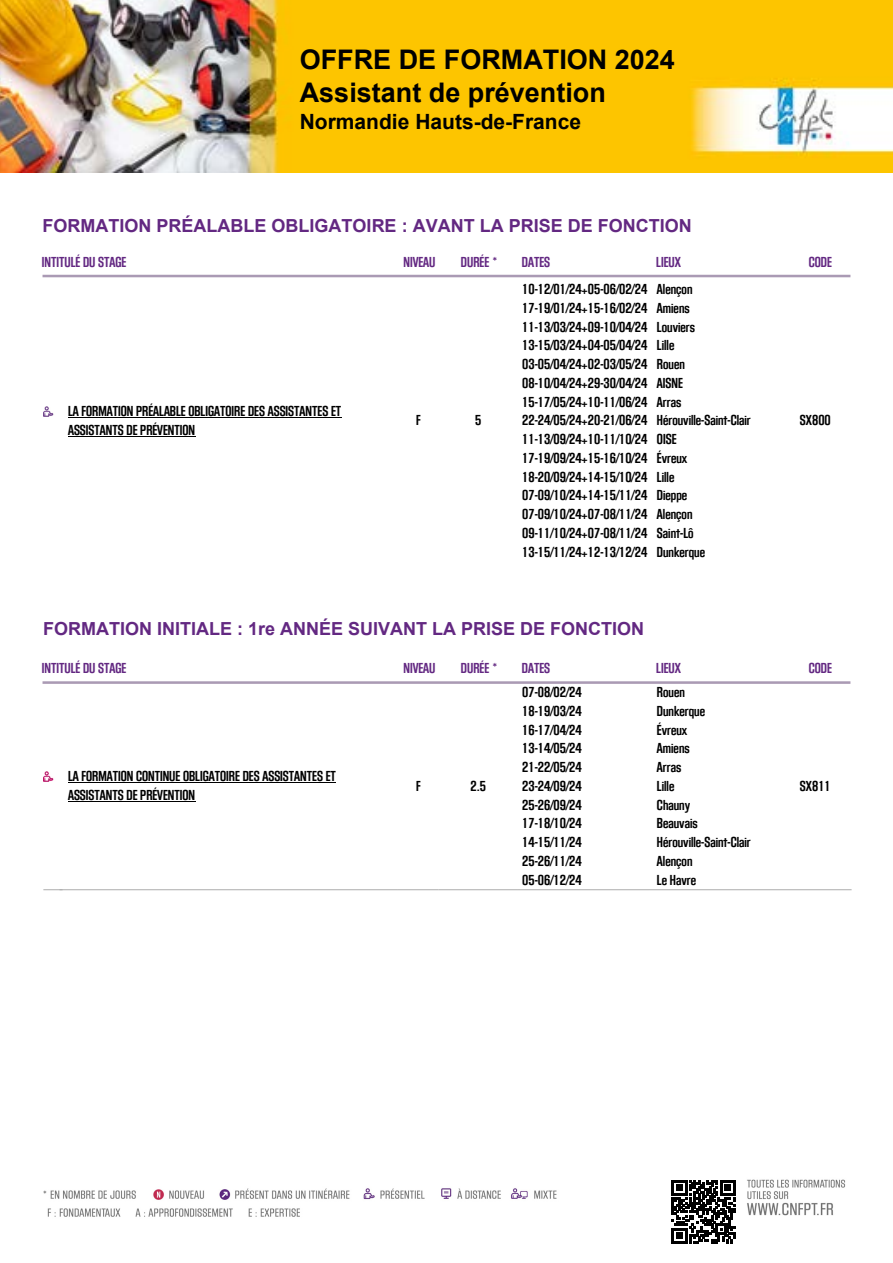
<style>
.page{position:relative;width:893px;height:1263px;background:#fff}
.page>*{position:absolute;margin:0;border:0;box-sizing:border-box;transform-origin:0 0}
.t1{font:700 27px/32.4px "Arial";color:#000}
.t2{font:700 21px "Arial";color:#000}
.t3{font:700 18px "Arial";color:#632882}
.t4{font:italic 700 15px/18.8px "Block Gothic Bold Cond";color:#000}
.t5{font:15px/18.8px "Block Gothic Bold Cond";color:#000}
.t6{font:italic 700 15px "Block Gothic Bold Cond";color:#632882}
</style>
<div class="page">
<hr style="left:43px;top:275px;width:807px;height:2px;background:#aa9ab4">
<svg style="left:43px;top:889px;width:17px;height:1px"></svg>
<hr style="left:60px;top:889px;width:338px;height:1px;background:#adadad">
<hr style="left:398px;top:889px;width:41px;height:1px;background:#adadad">
<hr style="left:439px;top:889px;width:79px;height:1px;background:#adadad">
<hr style="left:518px;top:889px;width:132px;height:1px;background:#adadad">
<hr style="left:650px;top:889px;width:132px;height:1px;background:#adadad">
<hr style="left:782px;top:889px;width:70px;height:1px;background:#adadad">
<img style="left:43px;top:406px;width:11px;height:10px">
<hr style="left:68px;top:417px;width:273px;height:1px;background:#000">
<hr style="left:68px;top:436px;width:127px;height:1px;background:#000">
<img style="left:43px;top:772px;width:11px;height:10px">
<hr style="left:68px;top:782px;width:268px;height:1px;background:#000">
<hr style="left:68px;top:801px;width:127px;height:1px;background:#000">
<img style="left:43px;top:1179px;width:803px;height:65px">
<svg style="left:672px;top:1180px;width:63px;height:63px"></svg>
<hr style="left:43px;top:681px;width:807px;height:3px;background:#aa9ab4">
<img style="left:0;top:0;width:893px;height:172px">
<h1 class="t1" style="left:300px;top:44px;width:377px">OFFRE DE FORMATION 2024<br>Assistant de prévention</h1>
<h2 class="t2" style="left:300px;top:107px;width:283px">Normandie Hauts-de-France</h2>
<p class="t3" style="left:43px;top:213px;width:651px">FORMATION PRÉALABLE OBLIGATOIRE : AVANT LA PRISE DE FONCTION</p>
<p class="t6" style="left:42px;top:254px;width:86px">INTITULÉ DU STAGE</p>
<p class="t6" style="left:404px;top:254px;width:33px">NIVEAU</p>
<p class="t6" style="left:461px;top:254px;width:39px">DURÉE *</p>
<p class="t6" style="left:522px;top:254px;width:30px">DATES</p>
<p class="t6" style="left:656px;top:254px;width:26px">LIEUX</p>
<p class="t6" style="left:809px;top:254px;width:25px">CODE</p>
<p class="t5" style="left:68px;top:403px;width:275px">LA FORMATION PRÉALABLE OBLIGATOIRE DES ASSISTANTES ET<br>ASSISTANTS DE PRÉVENTION</p>
<p class="t4" style="left:416px;top:412px;width:6px">F</p>
<p class="t4" style="left:475px;top:412px;width:8px">5</p>
<p class="t4" style="left:522px;top:281px;width:230px">10-12/01/24+05-06/02/24 Alençon 17-19/01/24+15-16/02/24 Amiens 11-13/03/24+09-10/04/24 Louviers 13-15/03/24+04-05/04/24 Lille 03-05/04/24+02-03/05/24 Rouen 08-10/04/24+29-30/04/24 AISNE 15-17/05/24+10-11/06/24 Arras 22-24/05/24+20-21/06/24 Hérouville-Saint-Clair 11-13/09/24+10-11/10/24 OISE 17-19/09/24+15-16/10/24 Évreux 18-20/09/24+14-15/10/24 Lille 07-09/10/24+14-15/11/24 Dieppe 07-09/10/24+07-08/11/24 Alençon 09-11/10/24+07-08/11/24 Saint-Lô 13-15/11/24+12-13/12/24 Dunkerque</p>
<p class="t3" style="left:43px;top:616px;width:603px">FORMATION INITIALE : 1re ANNÉE SUIVANT LA PRISE DE FONCTION</p>
<p class="t4" style="left:800px;top:412px;width:32px">SX800</p>
<p class="t6" style="left:42px;top:660px;width:86px">INTITULÉ DU STAGE</p>
<p class="t6" style="left:404px;top:660px;width:33px">NIVEAU</p>
<p class="t6" style="left:461px;top:660px;width:39px">DURÉE *</p>
<p class="t6" style="left:522px;top:660px;width:30px">DATES</p>
<p class="t6" style="left:656px;top:660px;width:26px">LIEUX</p>
<p class="t6" style="left:809px;top:660px;width:25px">CODE</p>
<p class="t5" style="left:68px;top:768px;width:269px">LA FORMATION CONTINUE OBLIGATOIRE DES ASSISTANTES ET<br>ASSISTANTS DE PRÉVENTION</p>
<p class="t4" style="left:416px;top:777px;width:6px">F</p>
<p class="t4" style="left:471px;top:777px;width:17px">2.5</p>
<p class="t4" style="left:522px;top:683px;width:61px">07-08/02/24</p>
<p class="t4" style="left:657px;top:683px;width:29px">Rouen</p>
<p class="t4" style="left:522px;top:702px;width:61px">18-19/03/24</p>
<p class="t4" style="left:657px;top:702px;width:50px">Dunkerque</p>
<p class="t4" style="left:522px;top:721px;width:61px">16-17/04/24</p>
<p class="t4" style="left:657px;top:721px;width:32px">Évreux</p>
<p class="t4" style="left:522px;top:740px;width:61px">13-14/05/24</p>
<p class="t4" style="left:657px;top:740px;width:34px">Amiens</p>
<p class="t4" style="left:522px;top:758px;width:61px">21-22/05/24</p>
<p class="t4" style="left:657px;top:758px;width:26px">Arras</p>
<p class="t4" style="left:522px;top:777px;width:61px">23-24/09/24</p>
<p class="t4" style="left:657px;top:777px;width:19px">Lille</p>
<p class="t4" style="left:522px;top:796px;width:61px">25-26/09/24</p>
<p class="t4" style="left:657px;top:796px;width:35px">Chauny</p>
<p class="t4" style="left:522px;top:815px;width:61px">17-18/10/24</p>
<p class="t4" style="left:657px;top:815px;width:42px">Beauvais</p>
<p class="t4" style="left:522px;top:833px;width:61px">14-15/11/24</p>
<p class="t4" style="left:657px;top:833px;width:95px">Hérouville-Saint-Clair</p>
<p class="t4" style="left:522px;top:852px;width:61px">25-26/11/24</p>
<p class="t4" style="left:657px;top:852px;width:37px">Alençon</p>
<p class="t4" style="left:522px;top:871px;width:61px">05-06/12/24</p>
<p class="t4" style="left:657px;top:871px;width:41px">Le Havre</p>
<p class="t4" style="left:800px;top:777px;width:32px">SX811</p>
</div>
